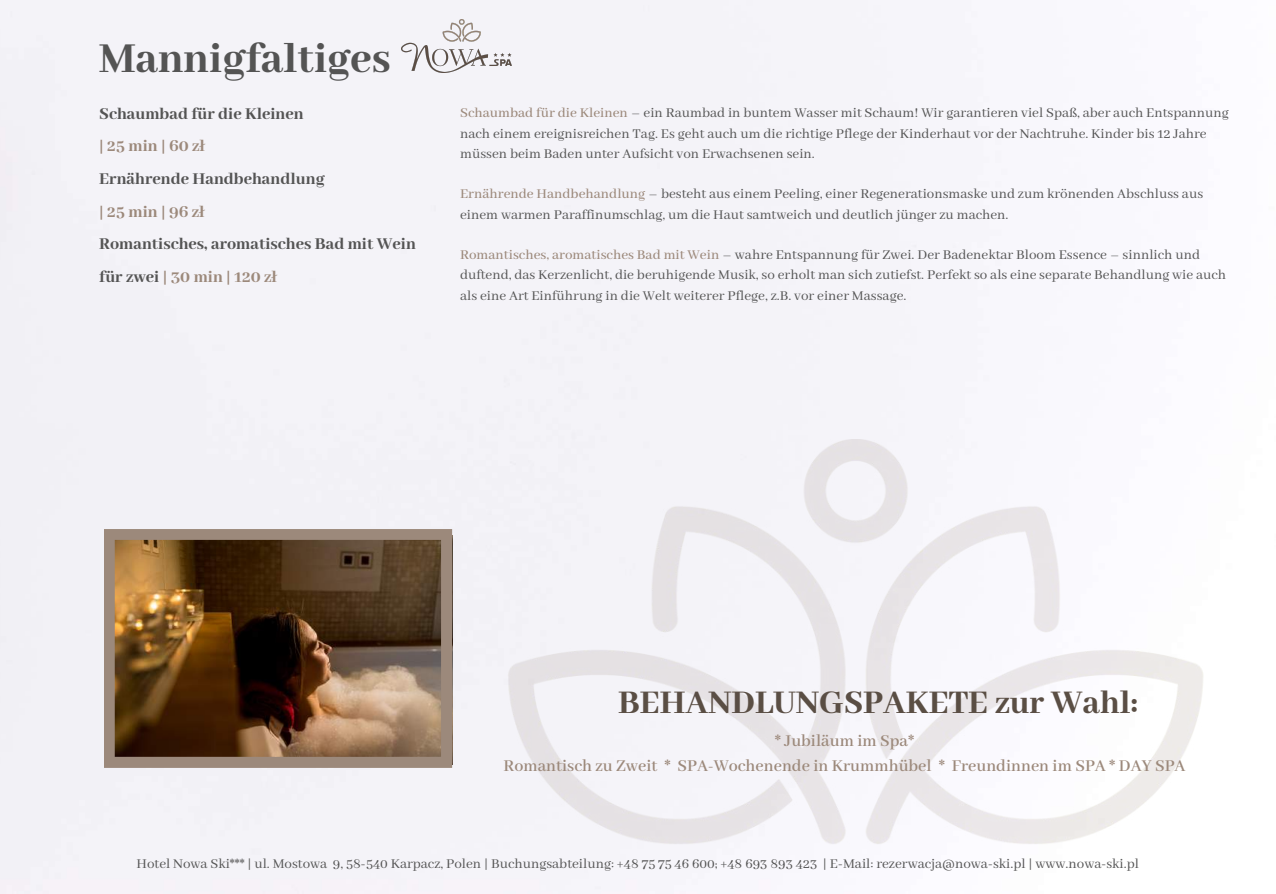
<style>
.page{position:relative;width:1276px;height:894px;background:#fff}
.page>*{position:absolute;margin:0;border:0;box-sizing:border-box;transform-origin:0 0}
.t1{font:800 46.5px "Abhaya Libre";color:#545454}
.t2{font:800 36px "Abhaya Libre";color:#5a4e44}
.t3{font:800 18px/32.5px "Abhaya Libre";color:#545454}
.t4{font:600 18px/24.8px "Abhaya Libre";color:#9c897b;text-align:center}
.t5{font:800 18px "Abhaya Libre";color:#9c897b}
.t6{font:15px/20.2px "Abhaya Libre";color:#545454}
.s1{color:#9c897b}
.s2{font-weight:500;color:#9c897b}
</style>
<div class="page">
<div style="left:0;top:0;width:957px;height:893px;background:#f4f3f8"></div>
<img style="left:417px;top:439px;width:786px;height:424px">
<img style="left:104px;top:529px;width:348px;height:237px">
<img style="left:401px;top:19px;width:110px;height:53px">
<h1 class="t1" style="left:99px;top:33px;width:293px">Mannigfaltiges</h1>
<p class="t3" style="left:99px;top:98px;width:206px">Schaumbad für die Kleinen</p>
<p class="t5" style="left:99px;top:136px;width:107px">| 25 min | 60 zł</p>
<p class="t3" style="left:99px;top:163px;width:227px">Ernährende Handbehandlung</p>
<p class="t5" style="left:99px;top:201px;width:107px">| 25 min | 96 zł</p>
<p class="t3" style="left:99px;top:228px;width:318px">Romantisches, aromatisches Bad mit Wein für zwei <span class="s1">| 30 min | 120 zł</span></p>
<p class="t6" style="left:460px;top:103px;width:770px"><span class="s2">Schaumbad für die Kleinen</span> – ein Raumbad in buntem Wasser mit Schaum! Wir garantieren viel Spaß, aber auch Entspannung nach einem ereignisreichen Tag. Es geht auch um die richtige Pflege der Kinderhaut vor der Nachtruhe. Kinder bis 12 Jahre müssen beim Baden unter Aufsicht von Erwachsenen sein.</p>
<p class="t6" style="left:460px;top:184px;width:744px"><span class="s2">Ernährende Handbehandlung</span> – besteht aus einem Peeling, einer Regenerationsmaske und zum krönenden Abschluss aus einem warmen Paraffinumschlag, um die Haut samtweich und deutlich jünger zu machen.</p>
<p class="t6" style="left:460px;top:245px;width:767px"><span class="s2">Romantisches, aromatisches Bad mit Wein</span> – wahre Entspannung für Zwei. Der Badenektar Bloom Essence – sinnlich und duftend, das Kerzenlicht, die beruhigende Musik, so erholt man sich zutiefst. Perfekt so als eine separate Behandlung wie auch als eine Art Einführung in die Welt weiterer Pflege, z.B. vor einer Massage.</p>
<h2 class="t2" style="left:618px;top:683px;width:521px">BEHANDLUNGSPAKETE zur Wahl:</h2>
<p class="t4" style="left:503px;top:729px;width:683px">* Jubiläum im Spa*<br>Romantisch zu Zweit * SPA-Wochenende in Krummhübel * Freundinnen im SPA * DAY SPA</p>
<p class="t6" style="left:137px;top:854px;width:1003px">Hotel Nowa Ski*** | ul. Mostowa 9, 58-540 Karpacz, Polen | Buchungsabteilung: +48 75 75 46 600; +48 693 893 423 | E-Mail: rezerwacja@nowa-ski.pl | www.nowa-ski.pl</p>
</div>
